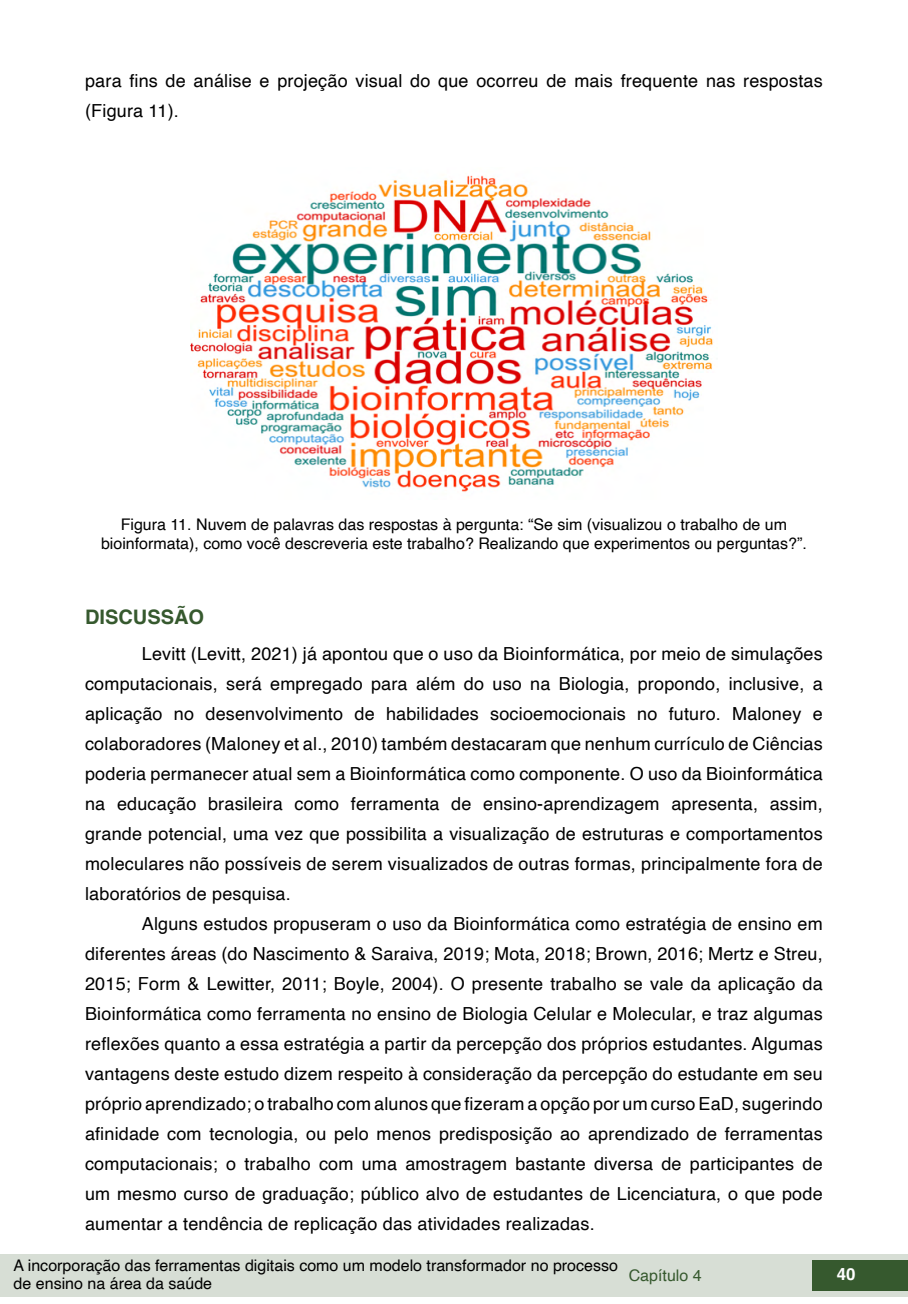
<style>
.page{position:relative;width:908px;height:1304px;background:#fff}
.page>*{position:absolute;margin:0;border:0;box-sizing:border-box;transform-origin:0 0}
.t1{font:700 20px "Helvetica";color:#36592e}
.t2{font:18px/30px "Helvetica";letter-spacing:.01em;color:#000;text-align:justify}
.t3{font:700 16.8px "Helvetica";color:#fff}
.t4{font:16px/18.2px "Helvetica";color:#000}
.t5{font:16px "Helvetica";color:#36592e}
</style>
<div class="page">
<div style="left:0;top:1254px;width:906px;height:43px;background:#d7ded5"></div>
<div style="left:812px;top:1261px;width:95px;height:30px;background:#36592e"></div>
<img style="left:191px;top:175px;width:522px;height:317px">
<p class="t2" style="left:85px;top:66px;width:738px">para fins de análise e projeção visual do que ocorreu de mais frequente nas respostas (Figura 11).</p>
<p class="t4" style="left:101px;top:515px;width:707px;line-height:19.2px;text-align:center">Figura 11. Nuvem de palavras das respostas à pergunta: “Se sim (visualizou o trabalho de um bioinformata), como você descreveria este trabalho? Realizando que experimentos ou perguntas?”.</p>
<p class="t1" style="left:85px;top:605px;width:120px">DISCUSSÃO</p>
<p class="t2" style="left:85px;top:639px;width:738px;text-indent:57px">Levitt (Levitt, 2021) já apontou que o uso da Bioinformática, por meio de simulações computacionais, será empregado para além do uso na Biologia, propondo, inclusive, a aplicação no desenvolvimento de habilidades socioemocionais no futuro. Maloney e colaboradores (Maloney et al., 2010) também destacaram que nenhum currículo de Ciências poderia permanecer atual sem a Bioinformática como componente. O uso da Bioinformática na educação brasileira como ferramenta de ensino-aprendizagem apresenta, assim, grande potencial, uma vez que possibilita a visualização de estruturas e comportamentos moleculares não possíveis de serem visualizados de outras formas, principalmente fora de laboratórios de pesquisa.</p>
<p class="t2" style="left:85px;top:909px;width:738px;text-indent:57px">Alguns estudos propuseram o uso da Bioinformática como estratégia de ensino em diferentes áreas (do Nascimento &amp; Saraiva, 2019; Mota, 2018; Brown, 2016; Mertz e Streu, 2015; Form &amp; Lewitter, 2011; Boyle, 2004). O presente trabalho se vale da aplicação da Bioinformática como ferramenta no ensino de Biologia Celular e Molecular, e traz algumas reflexões quanto a essa estratégia a partir da percepção dos próprios estudantes. Algumas vantagens deste estudo dizem respeito à consideração da percepção do estudante em seu próprio aprendizado; o trabalho com alunos que fizeram a opção por um curso EaD, sugerindo afinidade com tecnologia, ou pelo menos predisposição ao aprendizado de ferramentas computacionais; o trabalho com uma amostragem bastante diversa de participantes de um mesmo curso de graduação; público alvo de estudantes de Licenciatura, o que pode aumentar a tendência de replicação das atividades realizadas.</p>
<p class="t4" style="left:14px;top:1257px;width:605px">A incorporação das ferramentas digitais como um modelo transformador no processo de ensino na área da saúde</p>
<p class="t5" style="left:628px;top:1263px;width:74px">Capítulo 4</p>
<p class="t3" style="left:836px;top:1264px;width:20px">40</p>
</div>
